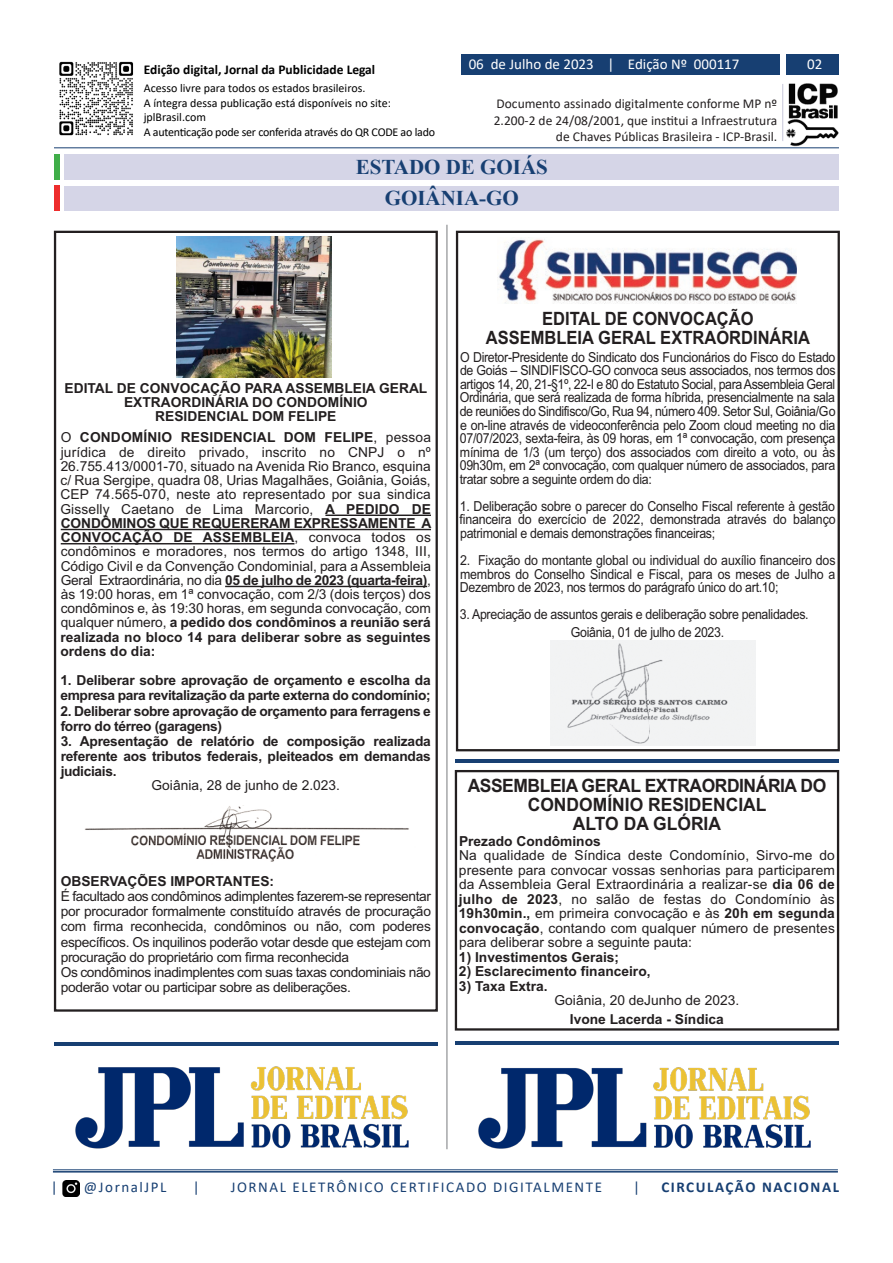
<style>
.page{position:relative;width:893px;height:1263px;background:#fff}
.page>*{position:absolute;margin:0;border:0;box-sizing:border-box;transform-origin:0 0}
.t1{font:700 21px/31.2px "Times New Roman";color:#173f72;text-align:center}
.t2{font:700 18.45px/19px "Arial";letter-spacing:-.025em;color:#231f20;text-align:center;scale:.95 1}
.t3{font:700 18.3px/18.3px "Arial";color:#231f20;text-align:center;scale:.9 1}
.t4{font:15px "Calibri";letter-spacing:.105em;color:#173f72}
.t5{font:15px "Calibri";color:#fff}
.t6{font:700 15px "Calibri";letter-spacing:.105em;color:#173f72}
.t7{font:13.8px/14.2px "Arial";letter-spacing:-.025em;color:#231f20;text-align:justify}
.t8{font:13.8px/13.5px "Arial";letter-spacing:-.025em;color:#231f20;text-align:justify;scale:.9 1}
.t9{font:700 13.8px/14.2px "Arial";color:#231f20;text-align:center}
.t10{font:700 13.8px/15.1px "Arial";letter-spacing:-.025em;color:#231f20}
.t11{font:13.8px "Arial";color:#231f20}
.t12{font:13.5px/16.2px "Calibri";color:#231f20;text-align:right}
.t13{font:700 13.5px "Calibri";color:#000}
.t14{font:12px/14.4px "Calibri";color:#000}
.s1{font-weight:700}
</style>
<div class="page">
<img style="left:59px;top:61px;width:75px;height:75px">
<img style="left:783px;top:83px;width:56px;height:64px">
<hr style="left:782px;top:84px;width:1px;height:57px;background:#c7c7d9">
<div style="left:786px;top:54px;width:53px;height:21px;background:#173f72"></div>
<div style="left:461px;top:54px;width:319px;height:21px;background:#173f72"></div>
<hr style="left:54px;top:147px;width:785px;height:1px;background:#173f72">
<hr style="left:53px;top:1169px;width:785px;height:1px;background:#173f72">
<hr style="left:53px;top:1171px;width:785px;height:1px;background:#173f72">
<img style="left:62px;top:1180px;width:18px;height:16px">
<div style="left:54px;top:154px;width:6px;height:26px;background:#40ae49"></div>
<div style="left:65px;top:154px;width:774px;height:26px;background:#d5d5e7"></div>
<hr style="left:446px;top:225px;width:1px;height:924px;background:#787a7d">
<div style="left:65px;top:186px;width:774px;height:25px;background:#d5d5e7"></div>
<div style="left:54px;top:185px;width:6px;height:26px;background:#ee2d2d"></div>
<hr style="left:455px;top:759px;width:384px;height:3px;background:#173f72">
<hr style="left:455px;top:1042px;width:384px;height:3px;background:#173f72">
<hr style="left:54px;top:1042px;width:384px;height:3px;background:#173f72">
<div style="left:455px;top:770px;width:384px;height:260px;border:2px solid #231f20"></div>
<img style="left:472px;top:1067px;width:366px;height:104px">
<img style="left:70px;top:1047px;width:383px;height:124px">
<div style="left:456px;top:231px;width:384px;height:520px;border:2px solid #231f20"></div>
<img style="left:497px;top:239px;width:299px;height:64px">
<img style="left:550px;top:641px;width:199px;height:5px">
<svg style="left:749px;top:641px;width:7px;height:5px"></svg>
<img style="left:550px;top:646px;width:206px;height:100px">
<div style="left:54px;top:231px;width:384px;height:781px;border:2px solid #231f20"></div>
<hr style="left:325px;top:514px;width:106px;height:2px;background:#231f20">
<hr style="left:61px;top:529px;width:370px;height:1px;background:#231f20">
<hr style="left:61px;top:543px;width:233px;height:1px;background:#231f20">
<hr style="left:225px;top:586px;width:202px;height:1px;background:#231f20">
<img style="left:176px;top:237px;width:156px;height:140px">
<img style="left:85px;top:805px;width:324px;height:57px">
<p class="t13" style="left:144px;top:60px;width:233px">Edição digital, Jornal da Publicidade Legal</p>
<p class="t14" style="left:144px;top:81px;width:293px">Acesso livre para todos os estados brasileiros.<br>A íntegra dessa publicação está disponíveis no site: jplBrasil.com<br>A autenticação pode ser conferida através do QR CODE ao lado</p>
<p class="t5" style="left:469px;top:54px;width:272px">06 de Julho de 2023 | Edição Nº 000117</p>
<p class="t5" style="left:807px;top:54px;width:17px">02</p>
<p class="t12" style="left:494px;top:95px;width:285px">Documento assinado digitalmente conforme MP nº<br>2.200-2 de 24/08/2001, que institui a Infraestrutura de Chaves Públicas Brasileira - ICP-Brasil.</p>
<h1 class="t1" style="left:356px;top:151px;width:194px">ESTADO DE GOIÁS<br>GOIÂNIA-GO</h1>
<p class="t9" style="left:65px;top:381px;width:364px">EDITAL DE CONVOCAÇÃO PARA ASSEMBLEIA GERAL<br>EXTRAORDINÁRIA DO CONDOMÍNIO<br>RESIDENCIAL DOM FELIPE</p>
<p class="t7" style="left:60px;top:430px;width:372px">O <span class="s1">CONDOMÍNIO RESIDENCIAL DOM FELIPE</span>, pessoa jurídica de direito privado, inscrito no CNPJ o nº 26.755.413/0001-70, situado na Avenida Rio Branco, esquina c/ Rua Sergipe, quadra 08, Urias Magalhães, Goiânia, Goiás, CEP 74.565-070, neste ato representado por sua sindica Gisselly Caetano de Lima Marcorio, <span class="s1">A PEDIDO DE CONDÔMINOS QUE REQUERERAM EXPRESSAMENTE A CONVOCAÇÃO DE ASSEMBLEIA</span>, convoca todos os condôminos e moradores, nos termos do artigo 1348, III, Código Civil e da Convenção Condominial, para a Assembleia Geral Extraordinária, no dia <span class="s1">05 de julho de 2023 (quarta-feira)</span>, às 19:00 horas, em 1ª convocação, com 2/3 (dois terços) dos condôminos e, às 19:30 horas, em segunda convocação, com qualquer número, <span class="s1">a pedido dos condôminos a reunião será realizada no bloco 14 para deliberar sobre as seguintes ordens do dia:</span></p>
<p class="t10" style="left:60px;top:673px;width:372px">1. Deliberar sobre aprovação de orçamento e escolha da empresa para revitalização da parte externa do condomínio;</p>
<p class="t10" style="left:60px;top:703px;width:372px">2. Deliberar sobre aprovação de orçamento para ferragens e forro do térreo (garagens)</p>
<p class="t9" style="left:61px;top:734px;width:372px;line-height:15.1px;text-align:justify">3. Apresentação de relatório de composição realizada referente aos tributos federais, pleiteados em demandas judiciais.</p>
<p class="t11" style="left:152px;top:776px;width:190px">Goiânia, 28 de junho de 2.023.</p>
<p class="t9" style="left:61px;top:874px;width:215px">OBSERVAÇÕES IMPORTANTES:</p>
<p class="t7" style="left:61px;top:889px;width:372px;line-height:15.1px;text-align:left">É facultado aos condôminos adimplentes fazerem-se representar por procurador formalmente constituído através de procuração com firma reconhecida, condôminos ou não, com poderes específicos. Os inquilinos poderão votar desde que estejam com procuração do proprietário com firma reconhecida<br>Os condôminos inadimplentes com suas taxas condominiais não poderão votar ou participar sobre as deliberações.</p>
<h3 class="t3" style="left:486px;top:310px;width:362px">EDITAL DE CONVOCAÇÃO<br>ASSEMBLEIA GERAL EXTRAORDINÁRIA</h3>
<p class="t8" style="left:460px;top:350px;width:419px">O Diretor-Presidente do Sindicato dos Funcionários do Fisco do Estado de Goiás – SINDIFISCO-GO convoca seus associados, nos termos dos artigos 14, 20, 21-§1º, 22-I e 80 do Estatuto Social, para Assembleia Geral Ordinária, que será realizada de forma híbrida, presencialmente na sala de reuniões do Sindifisco/Go, Rua 94, número 409. Setor Sul, Goiânia/Go e on-line através de videoconferência pelo Zoom cloud meeting no dia 07/07/2023, sexta-feira, às 09 horas, em 1ª convocação, com presença mínima de 1/3 (um terço) dos associados com direito a voto, ou às 09h30m, em 2ª convocação, com qualquer número de associados, para tratar sobre a seguinte ordem do dia:</p>
<p class="t8" style="left:460px;top:499px;width:419px">1. Deliberação sobre o parecer do Conselho Fiscal referente à gestão financeira do exercício de 2022, demonstrada através do balanço patrimonial e demais demonstrações financeiras;</p>
<p class="t8" style="left:460px;top:553px;width:419px">2. Fixação do montante global ou individual do auxílio financeiro dos membros do Conselho Sindical e Fiscal, para os meses de Julho a Dezembro de 2023, nos termos do parágrafo único do art.10;</p>
<p class="t8" style="left:571px;top:605px;width:266px;line-height:18.1px;text-indent:-111px">3. Apreciação de assuntos gerais e deliberação sobre penalidades.<br>Goiânia, 01 de julho de 2023.</p>
<h2 class="t2" style="left:468px;top:776px;width:379px">ASSEMBLEIA GERAL EXTRAORDINÁRIA DO<br>CONDOMÍNIO RESIDENCIAL<br>ALTO DA GLÓRIA</h2>
<p class="t9" style="left:459px;top:834px;width:143px">Prezado Condôminos</p>
<p class="t7" style="left:459px;top:848px;width:377px">Na qualidade de Síndica deste Condomínio, Sirvo-me do presente para convocar vossas senhorias para participarem da Assembleia Geral Extraordinária a realizar-se <span class="s1">dia 06 de julho de 2023</span>, no salão de festas do Condomínio às <span class="s1">19h30min.,</span> em primeira convocação e às <span class="s1">20h em segunda convocação</span>, contando com qualquer número de presentes para deliberar sobre a seguinte pauta:</p>
<p class="t9" style="left:459px;top:950px;width:162px">1) Investimentos Gerais;</p>
<p class="t9" style="left:459px;top:964px;width:193px">2) Esclarecimento financeiro,</p>
<p class="t9" style="left:459px;top:979px;width:90px">3) Taxa Extra.</p>
<p class="t11" style="left:554px;top:991px;width:186px">Goiânia, 20 deJunho de 2023.</p>
<p class="t9" style="left:570px;top:1012px;width:156px">Ivone Lacerda - Síndica</p>
<p class="t4" style="left:51px;top:1177px;width:8px">|</p>
<p class="t4" style="left:84px;top:1177px;width:84px">@JornalJPL</p>
<p class="t4" style="left:193px;top:1177px;width:8px">|</p>
<p class="t4" style="left:231px;top:1177px;width:373px">JORNAL ELETRÔNICO CERTIFICADO DIGITALMENTE</p>
<p class="t4" style="left:633px;top:1177px;width:8px">|</p>
<p class="t6" style="left:661px;top:1177px;width:179px">CIRCULAÇÃO NACIONAL</p>
</div>
